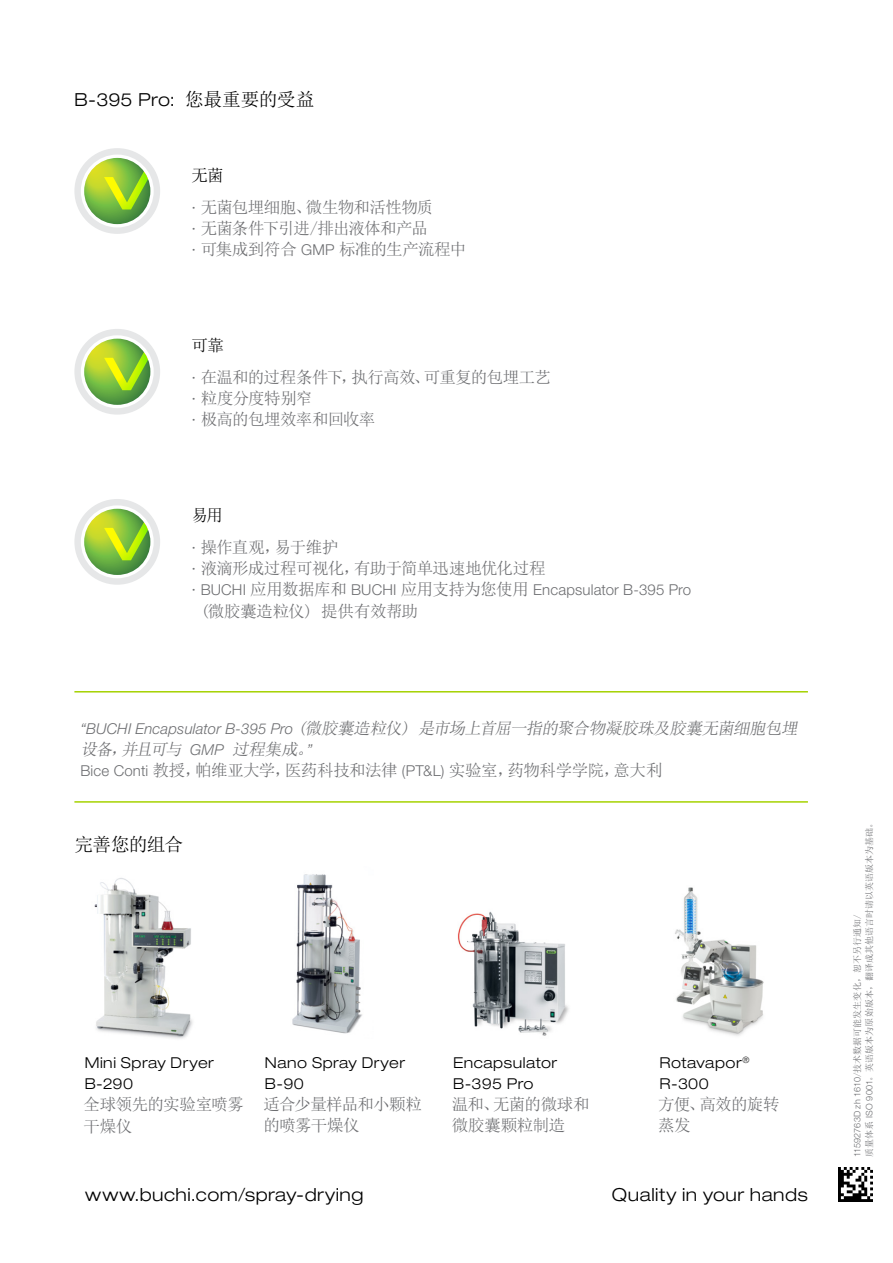
<style>
.page{position:relative;width:893px;height:1263px;background:#fff}
.page>*{position:absolute;margin:0;border:0;box-sizing:border-box;transform-origin:0 0}
.CN_Title{font:18.75px "Sim Sun";letter-spacing:-.035em;color:#000}
.EN_Note_large{font:300 expanded 18px "Helvetica Neue LT Std";letter-spacing:.03em;color:#000}
.EN_Note_large_right{font:300 expanded 18px "Helvetica Neue LT Std";letter-spacing:.03em;color:#000}
.CN_Title-2{font:300 expanded 18px "Helvetica Neue LT Std";letter-spacing:.01em;color:#000}
.CN_Body_text_left{font:16.5px/21.3px "Sim Sun";letter-spacing:-.035em;color:#6d6e71}
.CN_Body_text_left-2{font:italic 16.5px/21.3px "Sim Sun";color:#6d6e71}
.CN_Body_text_left-3{font:16.5px "Sim Sun";letter-spacing:-.06em;color:#6d6e71}
.CN_Body_text_left-4{font:16.5px "Sim Sun";letter-spacing:-.015em;color:#6d6e71}
.CN_Titel_small_down{font:16.5px "Sim Sun";color:#000}
.t1{font:300 expanded 15px/21.3px "Helvetica Neue LT Std";letter-spacing:.035em;color:#000}
.t2{font:300 15px "Helvetica Neue LT Std";letter-spacing:.01em;color:#6d6e71}
.CN_Barcode{font:9px/12px "Sim Sun";letter-spacing:.005em;color:#6d6e71}
.s1{font-family:"Sim Sun";font-weight:400;font-stretch:normal;font-size:18.75px}
.s2{font-family:"Helvetica Neue LT Std";font-weight:300}
.s3{font-family:"Helvetica Neue LT Std";font-weight:300;font-size:15px}
.s4{font-size:16.5px}
.s5{font-family:"Sim Sun";font-weight:400;font-size:16.5px}
</style>
<div class="page">
<div style="left:74px;top:148px;width:86px;height:86px;background:#e6e7e8;border-radius:50%"></div>
<div style="left:81px;top:155px;width:73px;height:72px;background:#fff;border-radius:50%"></div>
<svg style="left:84px;top:158px;width:66px;height:66px"></svg>
<svg style="left:99px;top:158px;width:52px;height:66px"></svg>
<div style="left:74px;top:329px;width:86px;height:86px;background:#e6e7e8;border-radius:50%"></div>
<div style="left:81px;top:335px;width:73px;height:73px;background:#fff;border-radius:50%"></div>
<svg style="left:84px;top:339px;width:66px;height:66px"></svg>
<svg style="left:99px;top:338px;width:52px;height:67px"></svg>
<div style="left:74px;top:499px;width:86px;height:86px;background:#e6e7e8;border-radius:50%"></div>
<div style="left:81px;top:505px;width:73px;height:73px;background:#fff;border-radius:50%"></div>
<svg style="left:84px;top:509px;width:66px;height:66px"></svg>
<svg style="left:99px;top:509px;width:52px;height:66px;background:#9bc851"></svg>
<img style="left:839px;top:1167px;width:34px;height:34px">
<hr style="left:74px;top:691px;width:734px;height:1px;background:#a5d200">
<hr style="left:74px;top:801px;width:734px;height:2px;background:#a5d200">
<img style="left:94px;top:878px;width:99px;height:161px">
<img style="left:292px;top:874px;width:70px;height:160px">
<img style="left:457px;top:911px;width:112px;height:125px">
<img style="left:675px;top:887px;width:89px;height:149px">
<p class="CN_Title-2" style="left:74px;top:89px;width:242px">B-395 Pro: <span class="s1">您最重要的受益</span></p>
<p class="CN_Titel_small_down" style="left:191px;top:167px;width:34px">无菌</p>
<p class="CN_Body_text_left" style="left:191px;top:196px;width:244px"><span class="s2">∙</span> 无菌包埋细胞、微生物和活性物质</p>
<p class="CN_Body_text_left-3" style="left:191px;top:220px;width:238px"><span class="s2">∙</span> 无菌条件下引进/排出液体和产品</p>
<p class="CN_Body_text_left" style="left:191px;top:239px;width:276px"><span class="s2">∙</span> 可集成到符合 <span class="s3">GMP</span> 标准的生产流程中</p>
<p class="CN_Titel_small_down" style="left:191px;top:337px;width:34px">可靠</p>
<p class="CN_Body_text_left" style="left:191px;top:366px;width:361px"><span class="s2">∙</span> 在温和的过程条件下，执行高效、可重复的包埋工艺</p>
<p class="CN_Body_text_left" style="left:191px;top:387px;width:123px"><span class="s2">∙</span> 粒度分度特别窄</p>
<p class="CN_Body_text_left" style="left:191px;top:409px;width:185px"><span class="s2">∙</span> 极高的包埋效率和回收率</p>
<p class="CN_Titel_small_down" style="left:191px;top:507px;width:33px">易用</p>
<p class="CN_Body_text_left" style="left:191px;top:536px;width:149px"><span class="s2">∙</span> 操作直观，易于维护</p>
<p class="CN_Body_text_left" style="left:191px;top:557px;width:356px"><span class="s2">∙</span> 液滴形成过程可视化，有助于简单迅速地优化过程</p>
<p class="t2" style="left:191px;top:581px;width:501px"><span class="s4">∙</span> BUCHI <span class="s5">应用数据库和</span> BUCHI <span class="s5">应用支持为您使用</span> Encapsulator B-395 Pro</p>
<p class="CN_Body_text_left-4" style="left:201px;top:602px;width:219px">(微胶囊造粒仪) 提供有效帮助</p>
<p class="CN_Body_text_left-2" style="left:80px;top:717px;width:721px"><span class="s3">“ B U C H I En c a p s u l a t o r B - 3 9 5 P r o</span> (微胶囊造粒仪) 是市场上首屈一指的聚合物凝胶珠及胶囊无菌细胞包埋设备，并且可与 <span class="s3">G M P</span> 过程集成。<span class="s3">”</span></p>
<p class="CN_Body_text_left" style="left:80px;top:759px;width:584px"><span class="s3">Bice Conti</span> 教授，帕维亚大学，医药科技和法律 <span class="s3">(PT&amp;L)</span> 实验室，药物科学学院，意大利</p>
<p class="CN_Title" style="left:74px;top:834px;width:110px">完善您的组合</p>
<p class="t1" style="left:85px;top:1051px;width:131px">Mini Spray Dryer<br>B-290</p>
<p class="CN_Body_text_left" style="left:83px;top:1094px;width:162px">全球领先的实验室喷雾干燥仪</p>
<p class="t1" style="left:265px;top:1051px;width:141px">Nano Spray Dryer<br>B-90</p>
<p class="CN_Body_text_left" style="left:264px;top:1093px;width:160px">适合少量样品和小颗粒的喷雾干燥仪</p>
<p class="t1" style="left:453px;top:1051px;width:105px">Encapsulator<br>B-395 Pro</p>
<p class="CN_Body_text_left" style="left:452px;top:1094px;width:139px">温和、无菌的微球和微胶囊颗粒制造</p>
<p class="t1" style="left:660px;top:1051px;width:91px">Rotavapor<sup>®<br></sup>R-300</p>
<p class="CN_Body_text_left" style="left:658px;top:1093px;width:123px">方便、高效的旋转蒸发</p>
<p class="EN_Note_large" style="left:85px;top:1184px;width:280px">www.buchi.com/spray-drying</p>
<p class="EN_Note_large_right" style="left:612px;top:1184px;width:197px">Quality in your hands</p>
<p class="CN_Barcode" style="left:851px;top:1157px;width:340px;rotate:-90deg"><span class="s2">11592763D zh 1610</span>/技术数据可能发生变化，恕不另行通知/<br>质量体系 <span class="s2">ISO 9001</span>。英语版本为原始版本，翻译成其他语言时请以英语版本为基础。</p>
</div>
